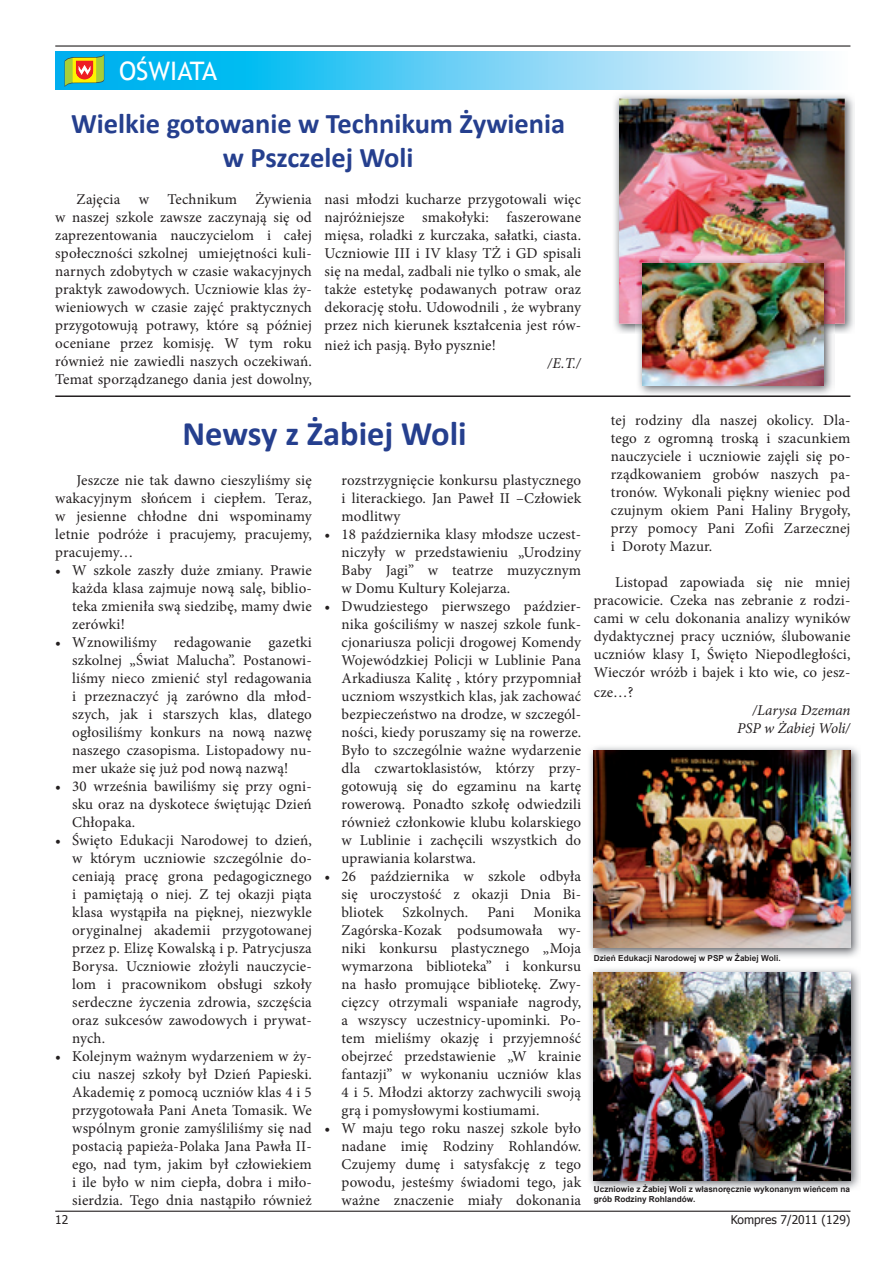
<style>
.page{position:relative;width:893px;height:1263px;background:#fff}
.page>*{position:absolute;margin:0;border:0;box-sizing:border-box;transform-origin:0 0}
.t1{font:700 34.5px "Calibri";color:#253f8e}
.t2{font:700 28.5px/34.2px "Calibri";color:#253f8e;text-align:center}
.t3{font:25.5px "Trebuchet MS";color:#fff}
.t4{font:15px/18px "Minion Pro";letter-spacing:.01em;color:#231f20;text-align:justify}
.t5{font:italic 15px/18px "Minion Pro";color:#231f20;text-align:right}
.t6{font:12px "Tahoma";color:#231f20}
.t7{font:700 8.25px/9.9px "Arial";color:#231f20}
</style>
<div class="page">
<hr style="left:55px;top:1210px;width:795px;height:2px;background:#231f20">
<hr style="left:55px;top:45px;width:795px;height:2px;background:#231f20">
<img style="left:589px;top:969px;width:271px;height:220px">
<img style="left:594px;top:973px;width:256px;height:207px">
<svg style="left:55px;top:51px;width:768px;height:38px;background:#69d1f5"></svg>
<svg style="left:65px;top:53px;width:39px;height:34px"></svg>
<img style="left:614px;top:95px;width:241px;height:238px">
<img style="left:619px;top:99px;width:226px;height:225px">
<img style="left:635px;top:257px;width:199px;height:137px">
<img style="left:642px;top:264px;width:182px;height:121px">
<hr style="left:55px;top:395px;width:795px;height:2px;background:#231f20">
<img style="left:589px;top:747px;width:271px;height:210px">
<img style="left:594px;top:751px;width:256px;height:197px">
<h3 class="t3" style="left:119px;top:56px;width:100px">OŚWIATA</h3>
<h2 class="t2" style="left:71px;top:107px;width:496px">Wielkie gotowanie w Technikum Żywienia w Pszczelej Woli</h2>
<p class="t4" style="left:55px;top:191px;width:258px;text-indent:21px">Zajęcia w Technikum Żywienia w naszej szkole zawsze zaczynają się od zaprezentowania nauczycielom i całej społeczności szkolnej umiejętności kuli&shy;narnych zdobytych w czasie wakacyjnych praktyk zawodowych. Uczniowie klas ży&shy;wieniowych w czasie zajęć praktycznych przygotowują potrawy, które są później oceniane przez komisję. W tym roku również nie zawiedli naszych oczekiwań.<br>Temat sporządzanego dania jest dowolny,</p>
<p class="t4" style="left:325px;top:191px;width:258px">nasi młodzi kucharze przygotowali więc najróżniejsze smakołyki: faszerowane mięsa, roladki z kurczaka, sałatki, ciasta.<br>Uczniowie III i IV klasy TŻ i GD spisali się na medal, zadbali nie tylko o smak, ale także estetykę podawanych potraw oraz dekorację stołu. Udowodnili , że wybrany przez nich kierunek kształcenia jest rów-</p>
<p class="t4" style="left:325px;top:336px;width:173px">nież ich pasją. Było pysznie!</p>
<p class="t5" style="left:548px;top:354px;width:35px">/E.T./</p>
<h1 class="t1" style="left:183px;top:412px;width:286px">Newsy z Żabiej Woli</h1>
<p class="t4" style="left:55px;top:471px;width:258px;text-indent:21px">Jeszcze nie tak dawno cieszyliśmy się wakacyjnym słońcem i ciepłem. Teraz, w jesienne chłodne dni wspominamy letnie podróże i pracujemy, pracujemy, pracujemy…</p>
<p class="t4" style="left:72px;top:561px;width:241px;text-indent:-17px">• W szkole zaszły duże zmiany. Prawie każda klasa zajmuje nową salę, biblio&shy;teka zmieniła swą siedzibę, mamy dwie zerówki!</p>
<p class="t4" style="left:72px;top:633px;width:241px;text-indent:-17px">• Wznowiliśmy redagowanie gazetki szkolnej „Świat Malucha”. Postanowi&shy;liśmy nieco zmienić styl redagowania i przeznaczyć ją zarówno dla młod&shy;szych, jak i starszych klas, dlatego ogłosiliśmy konkurs na nową nazwę naszego czasopisma. Listopadowy nu&shy;mer ukaże się już pod nową nazwą!</p>
<p class="t4" style="left:72px;top:777px;width:241px;text-indent:-17px">• 30 września bawiliśmy się przy ogni&shy;sku oraz na dyskotece świętując Dzień Chłopaka.</p>
<p class="t4" style="left:72px;top:831px;width:241px;text-indent:-17px">• Święto Edukacji Narodowej to dzień, w którym uczniowie szczególnie do&shy;ceniają pracę grona pedagogicznego i pamiętają o niej. Z tej okazji piąta klasa wystąpiła na pięknej, niezwykle oryginalnej akademii przygotowanej przez p. Elizę Kowalską i p. Patrycjusza Borysa. Uczniowie złożyli nauczycie&shy;lom i pracownikom obsługi szkoły serdeczne życzenia zdrowia, szczęścia oraz sukcesów zawodowych i prywat&shy;nych.</p>
<p class="t4" style="left:72px;top:1047px;width:241px;text-indent:-17px">• Kolejnym ważnym wydarzeniem w ży&shy;ciu naszej szkoły był Dzień Papieski.<br>Akademię z pomocą uczniów klas 4 i 5 przygotowała Pani Aneta Tomasik. We wspólnym gronie zamyśliliśmy się nad postacią papieża-Polaka Jana Pawła II&shy;ego, nad tym, jakim był człowiekiem i ile było w nim ciepła, dobra i miło&shy;sierdzia. Tego dnia nastąpiło również</p>
<p class="t4" style="left:342px;top:471px;width:241px">rozstrzygnięcie konkursu plastycznego i literackiego. Jan Paweł II –Człowiek modlitwy</p>
<p class="t4" style="left:342px;top:525px;width:241px;text-indent:-17px">• 18 października klasy młodsze uczest&shy;niczyły w przedstawieniu „Urodziny Baby Jagi” w teatrze muzycznym w Domu Kultury Kolejarza.</p>
<p class="t4" style="left:342px;top:597px;width:241px;text-indent:-17px">• Dwudziestego pierwszego paździer&shy;nika gościliśmy w naszej szkole funk&shy;cjonariusza policji drogowej Komendy Wojewódzkiej Policji w Lublinie Pana Arkadiusza Kalitę , który przypomniał uczniom wszystkich klas, jak zachować bezpieczeństwo na drodze, w szczegól&shy;ności, kiedy poruszamy się na rowerze.<br>Było to szczególnie ważne wydarzenie dla czwartoklasistów, którzy przy&shy;gotowują się do egzaminu na kartę rowerową. Ponadto szkołę odwiedzili również członkowie klubu kolarskiego w Lublinie i zachęcili wszystkich do uprawiania kolarstwa.</p>
<p class="t4" style="left:342px;top:867px;width:241px;text-indent:-17px">• 26 października w szkole odbyła się uroczystość z okazji Dnia Bi&shy;bliotek</p>
<p class="t4" style="left:342px;top:903px;width:241px;text-indent:192px">Monika Zagórska-Kozak podsumowała wy&shy;niki konkursu plastycznego „Moja wymarzona biblioteka” i konkursu na hasło promujące bibliotekę. Zwy&shy;cięzcy otrzymali wspaniałe nagrody, a wszyscy uczestnicy-upominki. Po&shy;tem mieliśmy okazję i przyjemność obejrzeć przedstawienie „W krainie fantazji” w wykonaniu uczniów klas 4 i 5. Młodzi aktorzy zachwycili swoją grą i pomysłowymi kostiumami.</p>
<p class="t4" style="left:342px;top:1119px;width:241px;text-indent:-17px">• W maju tego roku naszej szkole było nadane imię Rodziny Rohlandów.<br>Czujemy dumę i satysfakcję z tego powodu, jesteśmy świadomi tego, jak ważne znaczenie miały dokonania</p>
<p class="t4" style="left:403px;top:903px;width:67px">Szkolnych.</p>
<p class="t4" style="left:487px;top:903px;width:29px">Pani</p>
<p class="t4" style="left:611px;top:411px;width:241px">tej rodziny dla naszej okolicy. Dla&shy;tego z ogromną troską i szacunkiem nauczyciele i uczniowie zajęli się po&shy;rządkowaniem grobów naszych pa&shy;tronów. Wykonali piękny wieniec pod czujnym okiem Pani Haliny Brygoły, przy pomocy Pani Zofii Zarzecznej i Doroty Mazur.</p>
<p class="t4" style="left:594px;top:573px;width:258px;text-indent:21px">Listopad zapowiada się nie mniej pracowicie. Czeka nas zebranie z rodzi&shy;cami w celu dokonania analizy wyników dydaktycznej pracy uczniów, ślubowanie uczniów klasy I, Święto Niepodległości, Wieczór wróżb i bajek i kto wie, co jesz-</p>
<p class="t4" style="left:594px;top:683px;width:41px">cze…?</p>
<p class="t5" style="left:737px;top:701px;width:115px">/Larysa Dzeman<br>PSP w Żabiej Woli/</p>
<p class="t7" style="left:594px;top:954px;width:188px">Dzień Edukacji Narodowej w PSP w Żabiej Woli.</p>
<p class="t7" style="left:594px;top:1185px;width:258px">Uczniowie z Żabiej Woli z własnoręcznie wykonanym wieńcem na grób Rodziny Rohlandów.</p>
<p class="t6" style="left:55px;top:1211px;width:15px">12</p>
<p class="t6" style="left:731px;top:1211px;width:121px">Kompres 7/2011 (129)</p>
</div>
